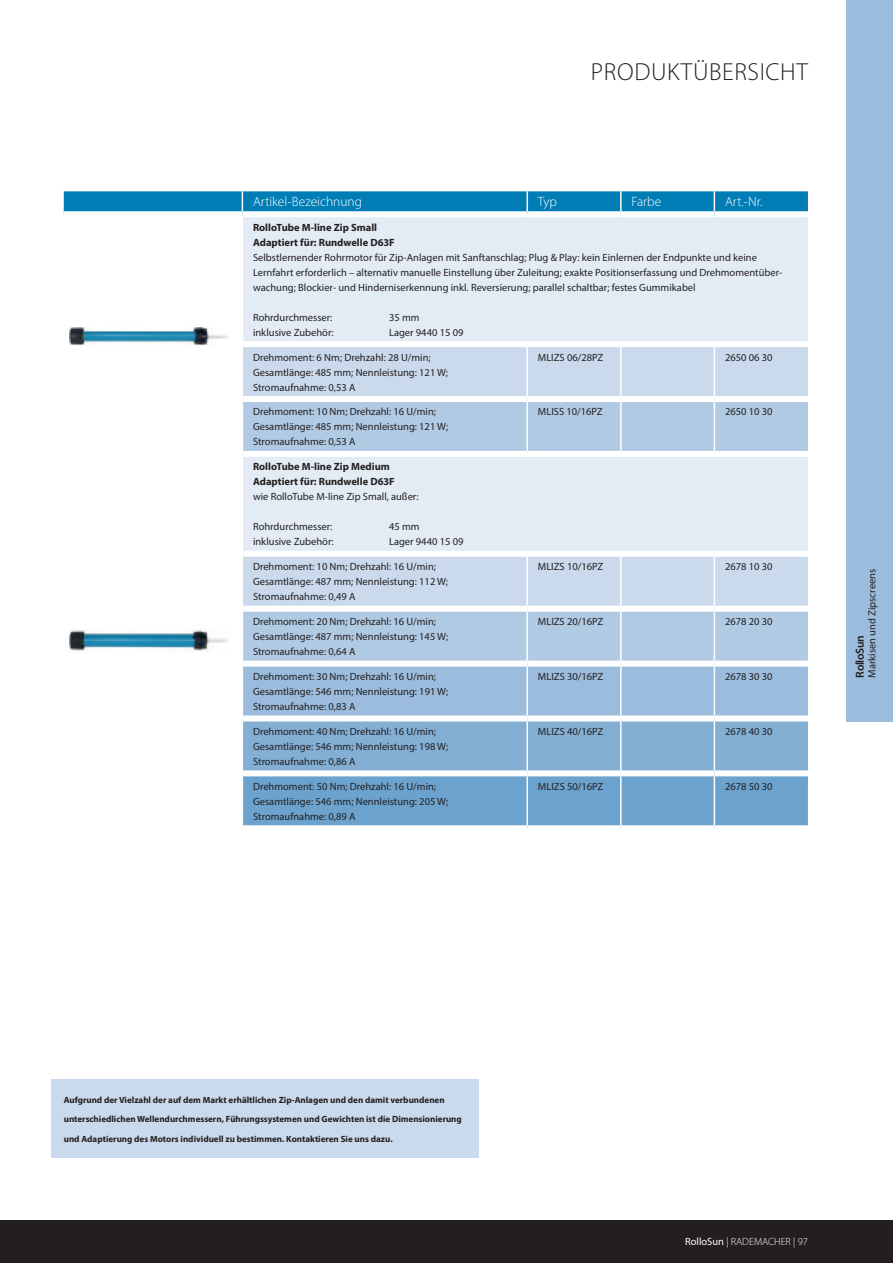
<style>
.page{position:relative;width:893px;height:1263px;background:#fff}
.page>*{position:absolute;margin:0;border:0;box-sizing:border-box;transform-origin:0 0}
.t1{font:300 24.75px "Myriad Pro";letter-spacing:.025em;color:#231f20}
.t2{font:300 13.5px "Myriad Pro";color:#fff}
.t3{font:600 11.7px "Myriad Pro";letter-spacing:-.03em;color:#231f20}
.t4{font:10.5px/15px "Myriad Pro";color:#231f20}
.t5{font:700 10.5px/15px "Myriad Pro";color:#231f20}
.t6{font:300 10.5px "Myriad Pro";color:#fff}
.t7{font:700 9px/19.5px "Myriad Pro";color:#231f20}
.s1{font-weight:400}
</style>
<div class="page">
<div style="left:51px;top:1079px;width:428px;height:79px;background:#cadaec"></div>
<div style="left:243px;top:217px;width:565px;height:124px;background:#e3ecf5"></div>
<div style="left:243px;top:347px;width:565px;height:49px;background:#cadaec"></div>
<svg style="left:243px;top:402px;width:565px;height:259px;background:#c9daeb"></svg>
<svg style="left:243px;top:667px;width:565px;height:158px;background:#84b0d5"></svg>
<div style="left:64px;top:191px;width:744px;height:20px;background:#007db5"></div>
<hr style="left:526px;top:347px;width:2px;height:49px;background:#fff">
<hr style="left:620px;top:347px;width:2px;height:49px;background:#fff">
<hr style="left:714px;top:347px;width:1px;height:49px;background:#fff">
<hr style="left:526px;top:402px;width:2px;height:49px;background:#fff">
<hr style="left:620px;top:402px;width:2px;height:49px;background:#fff">
<hr style="left:714px;top:402px;width:1px;height:49px;background:#fff">
<div style="left:243px;top:451px;width:284px;height:6px;background:#fff"></div>
<div style="left:527px;top:451px;width:94px;height:6px;background:#fff"></div>
<div style="left:621px;top:451px;width:93px;height:6px;background:#fff"></div>
<div style="left:714px;top:451px;width:94px;height:6px;background:#fff"></div>
<div style="left:243px;top:551px;width:284px;height:6px;background:#fff"></div>
<div style="left:527px;top:551px;width:94px;height:6px;background:#fff"></div>
<hr style="left:526px;top:557px;width:2px;height:49px;background:#fff">
<div style="left:621px;top:551px;width:93px;height:6px;background:#fff"></div>
<hr style="left:620px;top:557px;width:2px;height:49px;background:#fff">
<div style="left:714px;top:551px;width:94px;height:6px;background:#fff"></div>
<hr style="left:714px;top:557px;width:1px;height:49px;background:#fff">
<div style="left:243px;top:606px;width:284px;height:6px;background:#fff"></div>
<div style="left:527px;top:606px;width:94px;height:6px;background:#fff"></div>
<hr style="left:526px;top:612px;width:2px;height:49px;background:#fff">
<div style="left:621px;top:606px;width:93px;height:6px;background:#fff"></div>
<hr style="left:620px;top:612px;width:2px;height:49px;background:#fff">
<div style="left:714px;top:606px;width:94px;height:6px;background:#fff"></div>
<hr style="left:714px;top:612px;width:1px;height:49px;background:#fff">
<hr style="left:526px;top:667px;width:2px;height:48px;background:#fff">
<hr style="left:620px;top:667px;width:2px;height:48px;background:#fff">
<hr style="left:714px;top:667px;width:1px;height:48px;background:#fff">
<div style="left:243px;top:715px;width:284px;height:6px;background:#fff"></div>
<div style="left:527px;top:715px;width:94px;height:6px;background:#fff"></div>
<hr style="left:526px;top:721px;width:2px;height:49px;background:#fff">
<div style="left:621px;top:715px;width:93px;height:6px;background:#fff"></div>
<hr style="left:620px;top:721px;width:2px;height:49px;background:#fff">
<div style="left:714px;top:715px;width:94px;height:6px;background:#fff"></div>
<hr style="left:714px;top:721px;width:1px;height:49px;background:#fff">
<div style="left:243px;top:770px;width:284px;height:6px;background:#fff"></div>
<div style="left:527px;top:770px;width:94px;height:6px;background:#fff"></div>
<hr style="left:526px;top:776px;width:2px;height:49px;background:#fff">
<div style="left:621px;top:770px;width:93px;height:6px;background:#fff"></div>
<hr style="left:620px;top:776px;width:2px;height:49px;background:#fff">
<div style="left:714px;top:770px;width:94px;height:6px;background:#fff"></div>
<hr style="left:714px;top:776px;width:1px;height:49px;background:#fff">
<img style="left:69px;top:327px;width:159px;height:18px">
<img style="left:69px;top:630px;width:159px;height:21px">
<div style="left:0;top:1220px;width:893px;height:43px;background:#231f20"></div>
<div style="left:846px;top:0;width:47px;height:722px;background:#9bbcdc"></div>
<h1 class="t1" style="left:591px;top:57px;width:219px">PRODUKTÜBERSICHT</h1>
<p class="t2" style="left:253px;top:193px;width:111px">Artikel-Bezeichnung</p>
<p class="t2" style="left:538px;top:193px;width:21px">Typ</p>
<p class="t2" style="left:631px;top:193px;width:31px">Farbe</p>
<p class="t2" style="left:725px;top:193px;width:39px">Art.-Nr.</p>
<p class="t5" style="left:253px;top:219px;width:143px">RolloTube M-line Zip Small<br>Adaptiert für: Rundwelle D63F</p>
<p class="t4" style="left:253px;top:249px;width:531px">Selbstlernender Rohrmotor für Zip-Anlagen mit Sanftanschlag; Plug &amp; Play: kein Einlernen der Endpunkte und keine<br>Lernfahrt erforderlich – alternativ manuelle Einstellung über Zuleitung; exakte Positionserfassung und Drehmomentüber&shy;wachung; Blockier- und Hinderniserkennung inkl. Reversierung; parallel schaltbar; festes Gummikabel</p>
<p class="t4" style="left:253px;top:309px;width:81px">Rohrdurchmesser:</p>
<p class="t4" style="left:389px;top:309px;width:32px">35 mm</p>
<p class="t4" style="left:253px;top:324px;width:82px">inklusive Zubehör:</p>
<p class="t4" style="left:389px;top:324px;width:76px">Lager 9440 15 09</p>
<p class="t4" style="left:253px;top:349px;width:197px">Drehmoment: 6 Nm; Drehzahl: 28 U/min;<br>Gesamtlänge: 485 mm; Nennleistung: 121 W;<br>Stromaufnahme: 0,53 A</p>
<p class="t4" style="left:538px;top:349px;width:67px">MLIZS 06/28PZ</p>
<p class="t4" style="left:725px;top:349px;width:49px">2650 06 30</p>
<p class="t4" style="left:253px;top:404px;width:197px">Drehmoment: 10 Nm; Drehzahl: 16 U/min;<br>Gesamtlänge: 485 mm; Nennleistung: 121 W;<br>Stromaufnahme: 0,53 A</p>
<p class="t4" style="left:538px;top:404px;width:66px">MLISS 10/16PZ</p>
<p class="t4" style="left:725px;top:404px;width:49px">2650 10 30</p>
<p class="t5" style="left:253px;top:459px;width:143px">RolloTube M-line Zip Medium<br>Adaptiert für: Rundwelle D63F</p>
<p class="t4" style="left:253px;top:489px;width:167px">wie RolloTube M-line Zip Small, außer:</p>
<p class="t4" style="left:253px;top:519px;width:81px">Rohrdurchmesser:</p>
<p class="t4" style="left:389px;top:519px;width:32px">45 mm</p>
<p class="t4" style="left:253px;top:534px;width:82px">inklusive Zubehör:</p>
<p class="t4" style="left:389px;top:534px;width:76px">Lager 9440 15 09</p>
<p class="t4" style="left:253px;top:559px;width:197px">Drehmoment: 10 Nm; Drehzahl: 16 U/min;<br>Gesamtlänge: 487 mm; Nennleistung: 112 W;<br>Stromaufnahme: 0,49 A</p>
<p class="t4" style="left:538px;top:559px;width:67px">MLIZS 10/16PZ</p>
<p class="t4" style="left:725px;top:559px;width:49px">2678 10 30</p>
<p class="t4" style="left:253px;top:614px;width:197px">Drehmoment: 20 Nm; Drehzahl: 16 U/min;<br>Gesamtlänge: 487 mm; Nennleistung: 145 W;<br>Stromaufnahme: 0,64 A</p>
<p class="t4" style="left:538px;top:614px;width:67px">MLIZS 20/16PZ</p>
<p class="t4" style="left:725px;top:614px;width:49px">2678 20 30</p>
<p class="t4" style="left:253px;top:669px;width:197px">Drehmoment: 30 Nm; Drehzahl: 16 U/min;<br>Gesamtlänge: 546 mm; Nennleistung: 191 W;<br>Stromaufnahme: 0,83 A</p>
<p class="t4" style="left:538px;top:669px;width:67px">MLIZS 30/16PZ</p>
<p class="t4" style="left:725px;top:669px;width:49px">2678 30 30</p>
<p class="t4" style="left:253px;top:724px;width:197px">Drehmoment: 40 Nm; Drehzahl: 16 U/min;<br>Gesamtlänge: 546 mm; Nennleistung: 198 W;<br>Stromaufnahme: 0,86 A</p>
<p class="t4" style="left:538px;top:724px;width:67px">MLIZS 40/16PZ</p>
<p class="t4" style="left:725px;top:724px;width:49px">2678 40 30</p>
<p class="t4" style="left:253px;top:779px;width:197px">Drehmoment: 50 Nm; Drehzahl: 16 U/min;<br>Gesamtlänge: 546 mm; Nennleistung: 205 W;<br>Stromaufnahme: 0,89 A</p>
<p class="t4" style="left:538px;top:779px;width:67px">MLIZS 50/16PZ</p>
<p class="t4" style="left:725px;top:779px;width:49px">2678 50 30</p>
<p class="t4" style="left:864px;top:678px;width:110px;rotate:-90deg">Markisen und Zipscreens</p>
<p class="t3" style="left:853px;top:678px;width:44px;rotate:-90deg">RolloSun</p>
<p class="t7" style="left:64px;top:1090px;width:400px">Aufgrund der Vielzahl der auf dem Markt erhältlichen Zip-Anlagen und den damit verbundenen unterschiedlichen Wellendurchmessern, Führungssystemen und Gewichten ist die Dimensionierung und Adaptierung des Motors individuell zu bestimmen. Kontaktieren Sie uns dazu.</p>
<p class="t6" style="left:685px;top:1235px;width:124px"><span class="s1">RolloSun</span> | RADEMACHER | 97</p>
</div>
